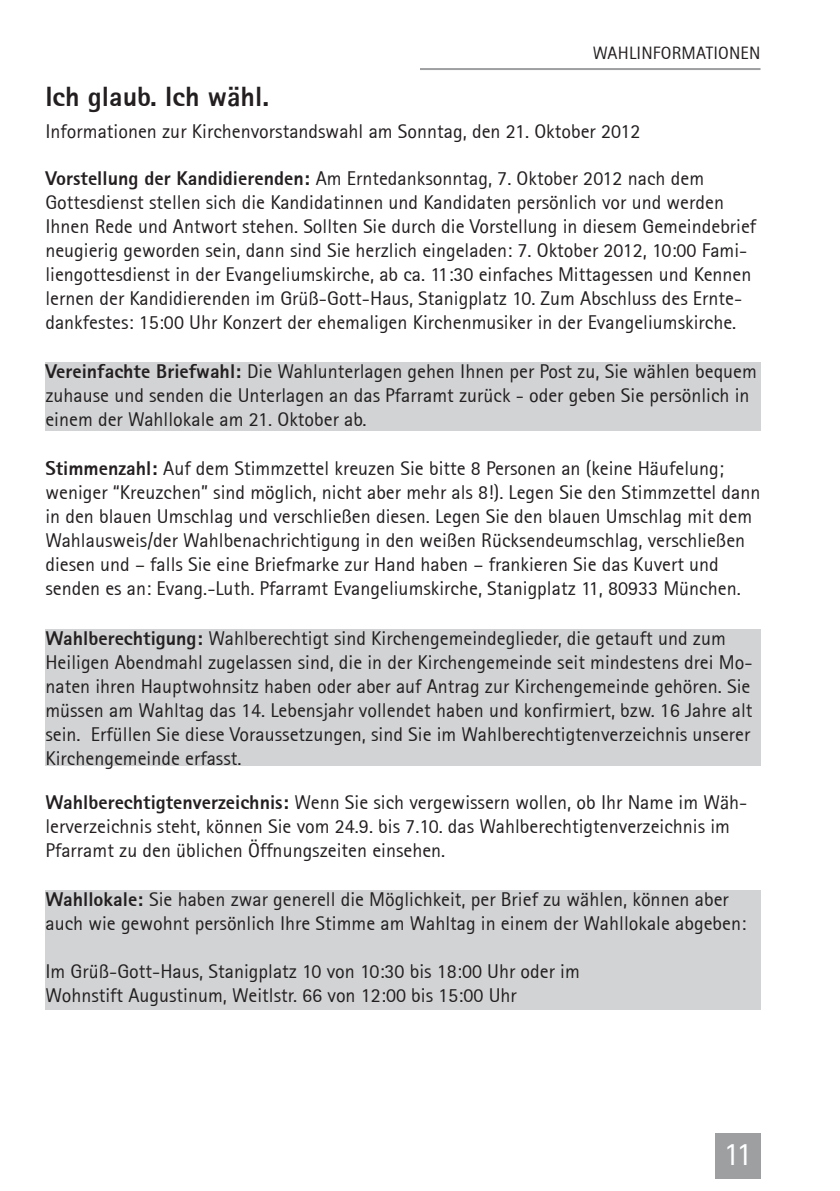
<style>
.page{position:relative;width:840px;height:1191px;background:#fff}
.page>*{position:absolute;margin:0;border:0;box-sizing:border-box;transform-origin:0 0}
.t1{font:32.4px "Rotis Sans Serif 55";color:#fff}
.t2{font:28px "Rotis Sans Serif Extra Bold 75";color:#231f20}
.t3{font:20px/24px "Rotis Sans Serif 55";color:#231f20}
.t4{font:18px "Rotis Sans Serif 55";letter-spacing:.01em;color:#231f20}
.s1{font-family:"Rotis Sans Serif Extra Bold 75"}
</style>
<div class="page">
<hr style="left:420px;top:68px;width:340px;height:2px;background:#9d9fa1">
<div style="left:714px;top:1132px;width:46px;height:46px;background:#9d9fa1"></div>
<div style="left:45px;top:890px;width:715px;height:119px;background:#d1d3d4"></div>
<div style="left:45px;top:363px;width:715px;height:68px;background:#d1d3d4"></div>
<div style="left:45px;top:629px;width:715px;height:136px;background:#d1d3d4"></div>
<p class="t4" style="left:592px;top:45px;width:169px">WAHLINFORMATIONEN</p>
<h2 class="t2" style="left:45px;top:86px;width:225px">Ich glaub. Ich wähl.</h2>
<p class="t3" style="left:45px;top:121px;width:596px">Informationen zur Kirchenvorstandswahl am Sonntag, den 21. Oktober 2012</p>
<p class="t3" style="left:45px;top:168px;width:712px"><span class="s1">Vorstellung der Kandidierenden:</span> Am Erntedanksonntag, 7. Oktober 2012 nach dem Gottesdienst stellen sich die Kandidatinnen und Kandidaten persönlich vor und werden Ihnen Rede und Antwort stehen. Sollten Sie durch die Vorstellung in diesem Gemeindebrief neugierig geworden sein, dann sind Sie herzlich eingeladen: 7. Oktober 2012, 10:00 Fami&shy;liengottesdienst in der Evangeliumskirche, ab ca. 11:30 einfaches Mittagessen und Kennen lernen der Kandidierenden im Grüß-Gott-Haus, Stanigplatz 10. Zum Abschluss des Ernte&shy;dankfestes: 15:00 Uhr Konzert der ehemaligen Kirchenmusiker in der Evangeliumskirche.</p>
<p class="t3" style="left:45px;top:361px;width:712px"><span class="s1">Vereinfachte Briefwahl:</span> Die Wahlunterlagen gehen Ihnen per Post zu, Sie wählen bequem zuhause und senden die Unterlagen an das Pfarramt zurück - oder geben Sie persönlich in einem der Wahllokale am 21. Oktober ab.</p>
<p class="t3" style="left:45px;top:457px;width:716px"><span class="s1">Stimmenzahl:</span> Auf dem Stimmzettel kreuzen Sie bitte 8 Personen an (keine Häufelung; weniger “Kreuzchen” sind möglich, nicht aber mehr als 8!). Legen Sie den Stimmzettel dann in den blauen Umschlag und verschließen diesen. Legen Sie den blauen Umschlag mit dem Wahlausweis/der Wahlbenachrichtigung in den weißen Rücksendeumschlag, verschließen diesen und – falls Sie eine Briefmarke zur Hand haben – frankieren Sie das Kuvert und senden es an: Evang.-Luth. Pfarramt Evangeliumskirche, Stanigplatz 11, 80933 München.</p>
<p class="t3" style="left:45px;top:627px;width:708px"><span class="s1">Wahlberechtigung:</span> Wahlberechtigt sind Kirchengemeindeglieder, die getauft und zum Heiligen Abendmahl zugelassen sind, die in der Kirchengemeinde seit mindestens drei Mo&shy;naten ihren Hauptwohnsitz haben oder aber auf Antrag zur Kirchengemeinde gehören. Sie müssen am Wahltag das 14. Lebensjahr vollendet haben und konfirmiert, bzw. 16 Jahre alt sein. Erfüllen Sie diese Voraussetzungen, sind Sie im Wahlberechtigtenverzeichnis unserer Kirchengemeinde erfasst.</p>
<p class="t3" style="left:45px;top:792px;width:703px"><span class="s1">Wahlberechtigtenverzeichnis:</span> Wenn Sie sich vergewissern wollen, ob Ihr Name im Wäh&shy;lerverzeichnis steht, können Sie vom 24.9. bis 7.10. das Wahlberechtigtenverzeichnis im<br>Pfarramt zu den üblichen Öffnungszeiten einsehen.</p>
<p class="t3" style="left:45px;top:888px;width:702px"><span class="s1">Wahllokale:</span> Sie haben zwar generell die Möglichkeit, per Brief zu wählen, können aber auch wie gewohnt persönlich Ihre Stimme am Wahltag in einem der Wahllokale abgeben:</p>
<p class="t3" style="left:45px;top:960px;width:535px">Im Grüß-Gott-Haus, Stanigplatz 10 von 10:30 bis 18:00 Uhr oder im<br>Wohnstift Augustinum, Weitlstr. 66 von 12:00 bis 15:00 Uhr</p>
<h1 class="t1" style="left:723px;top:1140px;width:30px">11</h1>
</div>
